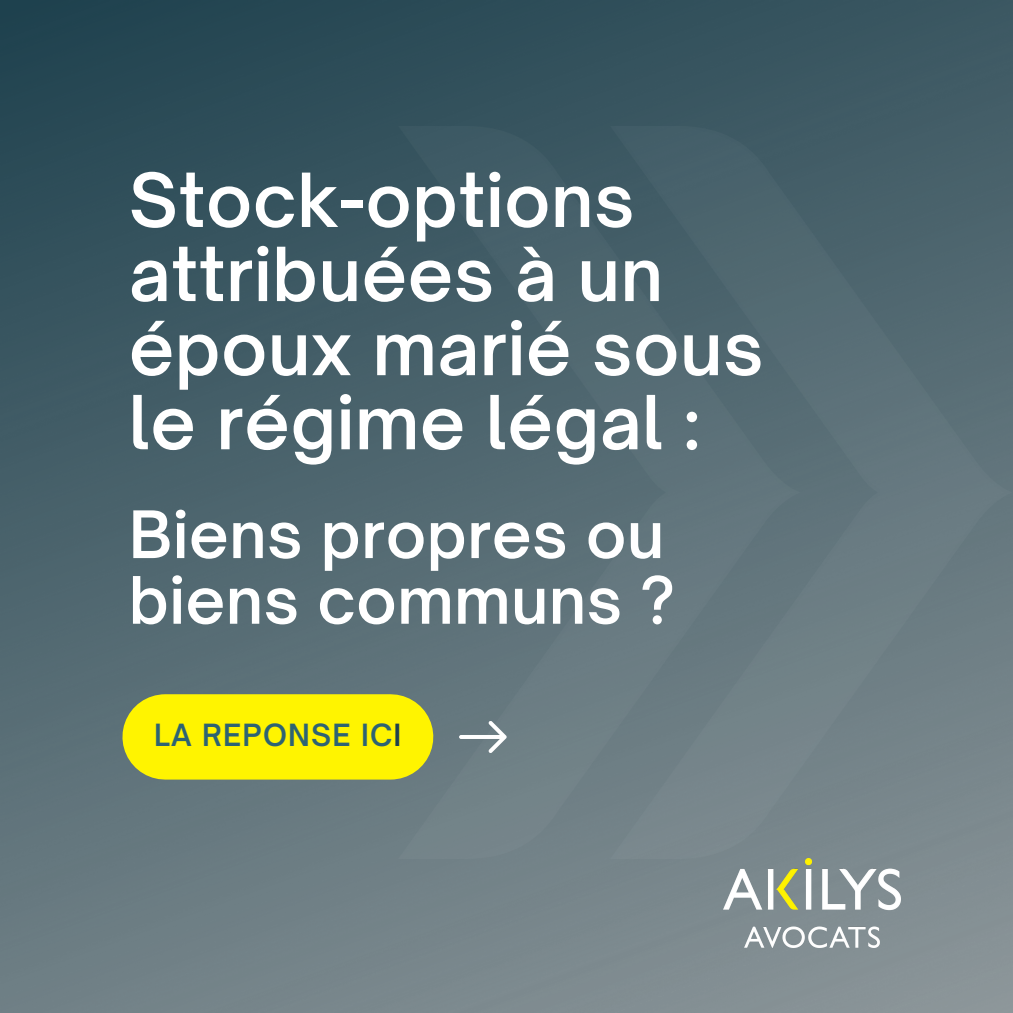
<style>
.page{position:relative;width:1013px;height:1013px;background:#fff}
.page>*{position:absolute;margin:0;border:0;box-sizing:border-box;transform-origin:0 0}
.t1{font:600 71.25px/74px "Open Sauce One";letter-spacing:.01em;color:#fff}
.t2{font:600 62.5px/65.6px "Open Sauce One";letter-spacing:.01em;color:#fff}
.t3{font:600 29.25px "Open Sauce One";letter-spacing:.04em;color:#2d6373}
.s1{color:#1e414e}
</style>
<div class="page">
<img style="left:0;top:0;width:1012px;height:1012px">
<div style="left:165px;top:694px;width:225px;height:85px;background:#fff400"></div>
<img style="left:800px;top:127px;width:212px;height:731px">
<img style="left:398px;top:127px;width:402px;height:731px">
<img style="left:723px;top:858px;width:177px;height:89px">
<p class="t1" style="left:129px;top:163px;width:636px">Stock-options attribuées à un époux marié sous le régime légal :</p>
<p class="t2" style="left:129px;top:501px;width:547px">Biens propres ou biens communs ?</p>
<p class="t3" style="left:154px;top:716px;width:249px">LA REPONSE IC<span class="s1">I</span></p>
</div>
